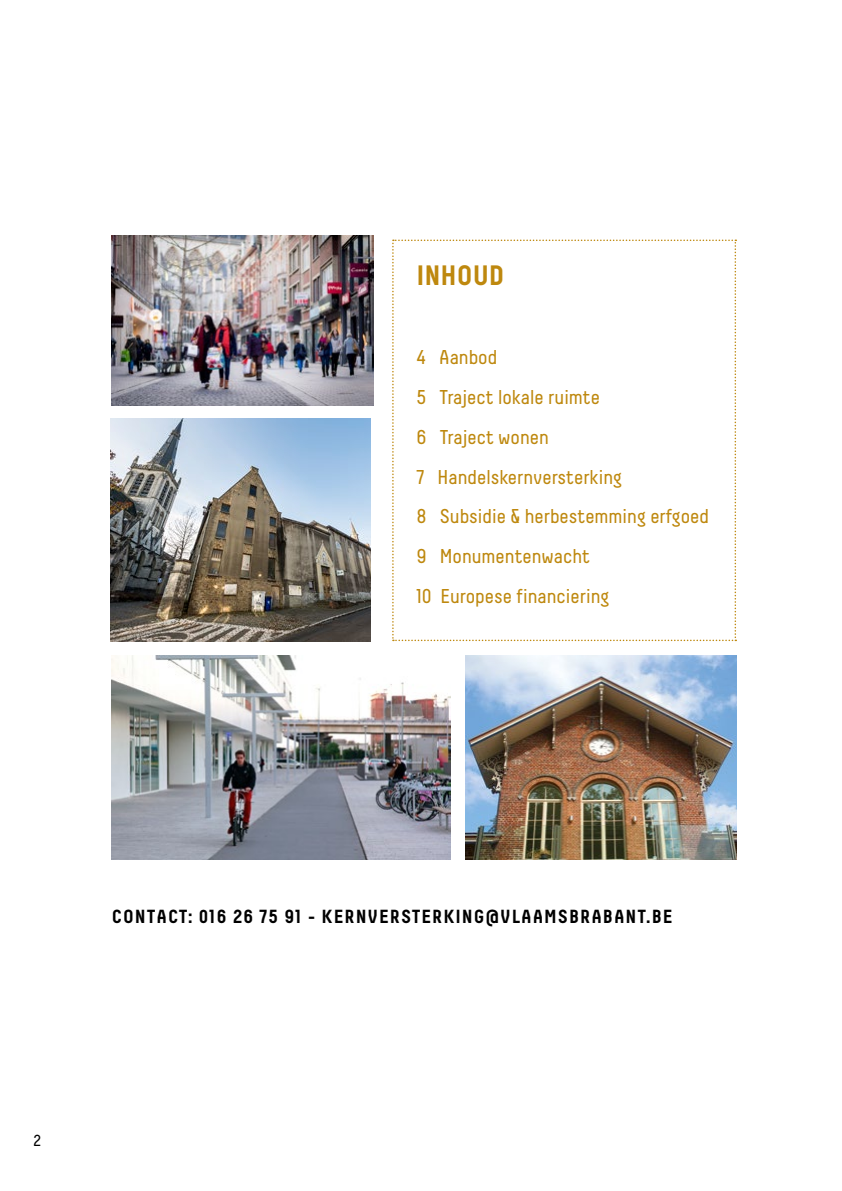
<style>
.page{position:relative;width:842px;height:1191px;background:#fff}
.page>*{position:absolute;margin:0;border:0;box-sizing:border-box;transform-origin:0 0}
.t1{font:700 28px "Decima";color:#be880e}
.t2{font:20px/39.8px "Decima";color:#be880e}
.t3{font:700 19px "Decima";letter-spacing:.05em;color:#000}
.t4{font:16px "Decima";color:#000}
</style>
<div class="page">
<svg style="left:392px;top:239px;width:344px;height:402px"></svg>
<img style="left:112px;top:236px;width:262px;height:169px">
<img style="left:111px;top:419px;width:260px;height:222px">
<img style="left:465px;top:655px;width:271px;height:205px">
<img style="left:112px;top:655px;width:339px;height:205px">
<h1 class="t1" style="left:416px;top:258px;width:90px">INHOUD</h1>
<p class="t2" style="left:416px;top:337px;width:294px">4 Aanbod<br>5 Traject lokale ruimte<br>6 Traject wonen<br>7 Handelskernversterking<br>8 Subsidie &amp; herbestemming erfgoed<br>9 Monumentenwacht<br>10 Europese financiering</p>
<p class="t3" style="left:112px;top:904px;width:562px">CONTACT: 016 26 75 91 - KERNVERSTERKING@VLAAMSBRABANT.BE</p>
<p class="t4" style="left:34px;top:1131px;width:9px">2</p>
</div>
